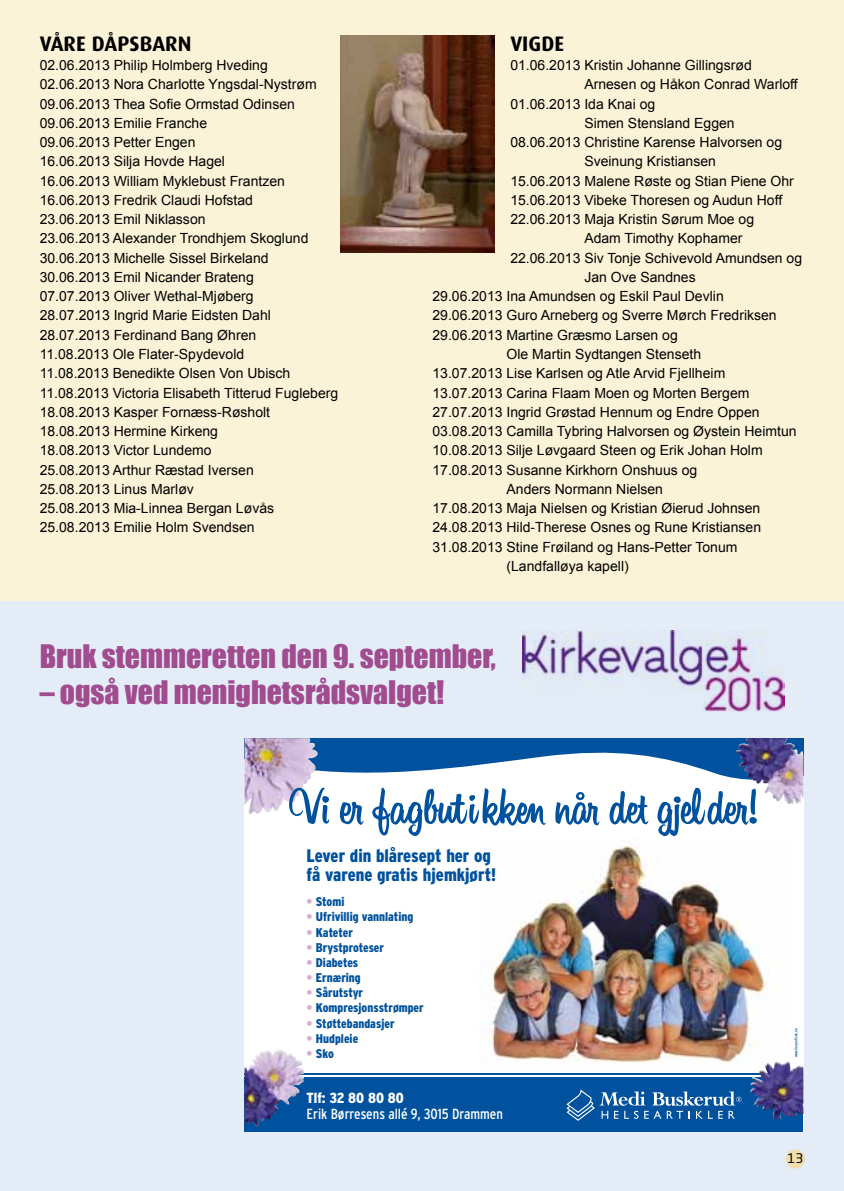
<style>
.page{position:relative;width:844px;height:1191px;background:#fff}
.page>*{position:absolute;margin:0;border:0;box-sizing:border-box;transform-origin:0 0}
.t1{font:700 50.05px "Sonora Pro OT";color:#00529e}
.t2{font:29.75px "Impact";color:#a04c8f}
.t3{font:700 21px "Dax";color:#000001}
.t4{font:900 condensed 18.2px/19.2px "Interstate";color:#00529e}
.t5{font:condensed 14.7px "Interstate";color:#fff}
.t6{font:900 condensed 14.7px "Interstate";color:#fff}
.t7{font:14px/19.2px "Arial";color:#000001}
.t8{font:13.12px "Neo Sans Std";color:#000001}
.t9{font:900 condensed 12.6px "Interstate";color:#00529e}
.t10{font:condensed 4.02px "Interstate";color:#00529e}
.s1{color:#dcabce}
</style>
<div class="page">
<div style="left:0;top:587px;width:843px;height:604px;background:#e4ecf8"></div>
<div style="left:0;top:0;width:843px;height:600px;background:#fbf3d7"></div>
<div style="left:785px;top:1149px;width:19px;height:19px;background:#f0dfad;border-radius:50%"></div>
<div style="left:244px;top:738px;width:560px;height:393px;background:#fff"></div>
<hr style="left:244px;top:1073px;width:559px;height:2px;background:#00529e">
<svg style="left:317px;top:738px;width:486px;height:53px"></svg>
<img style="left:735px;top:738px;width:50px;height:63px">
<img style="left:479px;top:839px;width:311px;height:229px">
<img style="left:244px;top:738px;width:73px;height:76px">
<div style="left:244px;top:1077px;width:559px;height:54px;background:#00529e"></div>
<svg style="left:566px;top:1089px;width:175px;height:31px"></svg>
<img style="left:750px;top:1061px;width:36px;height:43px">
<img style="left:244px;top:1050px;width:40px;height:76px">
<img style="left:340px;top:36px;width:154px;height:217px">
<img style="left:522px;top:630px;width:262px;height:81px">
<h3 class="t3" style="left:40px;top:32px;width:153px">VÅRE DÅPSBARN</h3>
<p class="t7" style="left:40px;top:56px;width:300px">02.06.2013 Philip Holmberg Hveding 02.06.2013 Nora Charlotte Yngsdal-Nystrøm 09.06.2013 Thea Sofie Ormstad Odinsen 09.06.2013 Emilie Franche<br>09.06.2013 Petter Engen<br>16.06.2013 Silja Hovde Hagel<br>16.06.2013 William Myklebust Frantzen 16.06.2013 Fredrik Claudi Hofstad<br>23.06.2013 Emil Niklasson<br>23.06.2013 Alexander Trondhjem Skoglund 30.06.2013 Michelle Sissel Birkeland 30.06.2013 Emil Nicander Brateng<br>07.07.2013 Oliver Wethal-Mjøberg<br>28.07.2013 Ingrid Marie Eidsten Dahl 28.07.2013 Ferdinand Bang Øhren<br>11.08.2013 Ole Flater-Spydevold<br>11.08.2013 Benedikte Olsen Von Ubisch 11.08.2013 Victoria Elisabeth Titterud Fugleberg 18.08.2013 Kasper Fornæss-Røsholt 18.08.2013 Hermine Kirkeng<br>18.08.2013 Victor Lundemo<br>25.08.2013 Arthur Ræstad Iversen<br>25.08.2013 Linus Marløv<br>25.08.2013 Mia-Linnea Bergan Løvås 25.08.2013 Emilie Holm Svendsen</p>
<h3 class="t3" style="left:510px;top:32px;width:31px">Vigde</h3>
<p class="t7" style="left:510px;top:56px;width:243px">01.06.2013 Kristin Johanne Gillingsrød</p>
<p class="t7" style="left:584px;top:75px;width:215px">Arnesen og Håkon Conrad Warloff</p>
<p class="t7" style="left:510px;top:94px;width:146px">01.06.2013 Ida Knai og</p>
<p class="t7" style="left:584px;top:113px;width:152px">Simen Stensland Eggen</p>
<p class="t7" style="left:510px;top:133px;width:273px">08.06.2013 Christine Karense Halvorsen og</p>
<p class="t7" style="left:584px;top:152px;width:133px">Sveinung Kristiansen</p>
<p class="t7" style="left:510px;top:171px;width:285px">15.06.2013 Malene Røste og Stian Piene Ohr</p>
<p class="t7" style="left:510px;top:190px;width:273px">15.06.2013 Vibeke Thoresen og Audun Hoff</p>
<p class="t7" style="left:510px;top:210px;width:245px">22.06.2013 Maja Kristin Sørum Moe og</p>
<p class="t7" style="left:584px;top:229px;width:159px">Adam Timothy Kophamer</p>
<p class="t7" style="left:510px;top:248px;width:293px">22.06.2013 Siv Tonje Schivevold Amundsen og</p>
<p class="t7" style="left:584px;top:267px;width:113px">Jan Ove Sandnes</p>
<p class="t7" style="left:432px;top:287px;width:293px">29.06.2013 Ina Amundsen og Eskil Paul Devlin</p>
<p class="t7" style="left:432px;top:306px;width:345px">29.06.2013 Guro Arneberg og Sverre Mørch Fredriksen</p>
<p class="t7" style="left:432px;top:325px;width:247px">29.06.2013 Martine Græsmo Larsen og</p>
<p class="t7" style="left:506px;top:344px;width:196px">Ole Martin Sydtangen Stenseth</p>
<p class="t7" style="left:432px;top:364px;width:294px">13.07.2013 Lise Karlsen og Atle Arvid Fjellheim</p>
<p class="t7" style="left:432px;top:383px;width:318px">13.07.2013 Carina Flaam Moen og Morten Bergem</p>
<p class="t7" style="left:432px;top:402px;width:328px">27.07.2013 Ingrid Grøstad Hennum og Endre Oppen</p>
<p class="t7" style="left:432px;top:421px;width:365px">03.08.2013 Camilla Tybring Halvorsen og Øystein Heimtun</p>
<p class="t7" style="left:432px;top:441px;width:331px">10.08.2013 Silje Løvgaard Steen og Erik Johan Holm</p>
<p class="t7" style="left:432px;top:460px;width:266px">17.08.2013 Susanne Kirkhorn Onshuus og</p>
<p class="t7" style="left:506px;top:479px;width:158px">Anders Normann Nielsen</p>
<p class="t7" style="left:432px;top:498px;width:329px">17.08.2013 Maja Nielsen og Kristian Øierud Johnsen</p>
<p class="t7" style="left:432px;top:518px;width:330px">24.08.2013 Hild-Therese Osnes og Rune Kristiansen</p>
<p class="t7" style="left:432px;top:537px;width:306px">31.08.2013 Stine Frøiland og Hans-Petter Tonum</p>
<p class="t7" style="left:506px;top:556px;width:124px">(Landfalløya kapell)</p>
<h2 class="t2" style="left:40px;top:633px;width:457px">Bruk stemmeretten den 9. september,</h2>
<h2 class="t2" style="left:40px;top:669px;width:406px">– også ved menighetsrådsvalget!</h2>
<h1 class="t1" style="left:288px;top:776px;width:472px">Vi er fagbutikken når det gjelder!</h1>
<h3 class="t4" style="left:306px;top:846px;width:191px">Lever din blåresept her og få varene gratis hjemkjørt!</h3>
<p class="t9" style="left:306px;top:895px;width:39px"><span class="s1">•</span> Stomi</p>
<p class="t9" style="left:306px;top:910px;width:108px"><span class="s1">•</span> Ufrivillig vannlating</p>
<p class="t9" style="left:306px;top:925px;width:48px"><span class="s1">•</span> Kateter</p>
<p class="t9" style="left:306px;top:940px;width:79px"><span class="s1">•</span> Brystproteser</p>
<p class="t9" style="left:306px;top:955px;width:53px"><span class="s1">•</span> Diabetes</p>
<p class="t9" style="left:306px;top:970px;width:56px"><span class="s1">•</span> Ernæring</p>
<p class="t9" style="left:306px;top:985px;width:58px"><span class="s1">•</span> Sårutstyr</p>
<p class="t9" style="left:306px;top:1001px;width:119px"><span class="s1">•</span> Kompresjonsstrømper</p>
<p class="t9" style="left:306px;top:1016px;width:89px"><span class="s1">•</span> Støttebandasjer</p>
<p class="t9" style="left:306px;top:1031px;width:53px"><span class="s1">•</span> Hudpleie</p>
<p class="t9" style="left:306px;top:1046px;width:29px"><span class="s1">•</span> Sko</p>
<p class="t6" style="left:306px;top:1089px;width:99px">Tlf: 32 80 80 80</p>
<p class="t5" style="left:306px;top:1105px;width:198px">Erik Børresens allé 9, 3015 Drammen</p>
<p class="t10" style="left:793px;top:1057px;width:30px;rotate:-90deg">www.liergrafiske.no</p>
<p class="t8" style="left:787px;top:1150px;width:17px">13</p>
</div>
